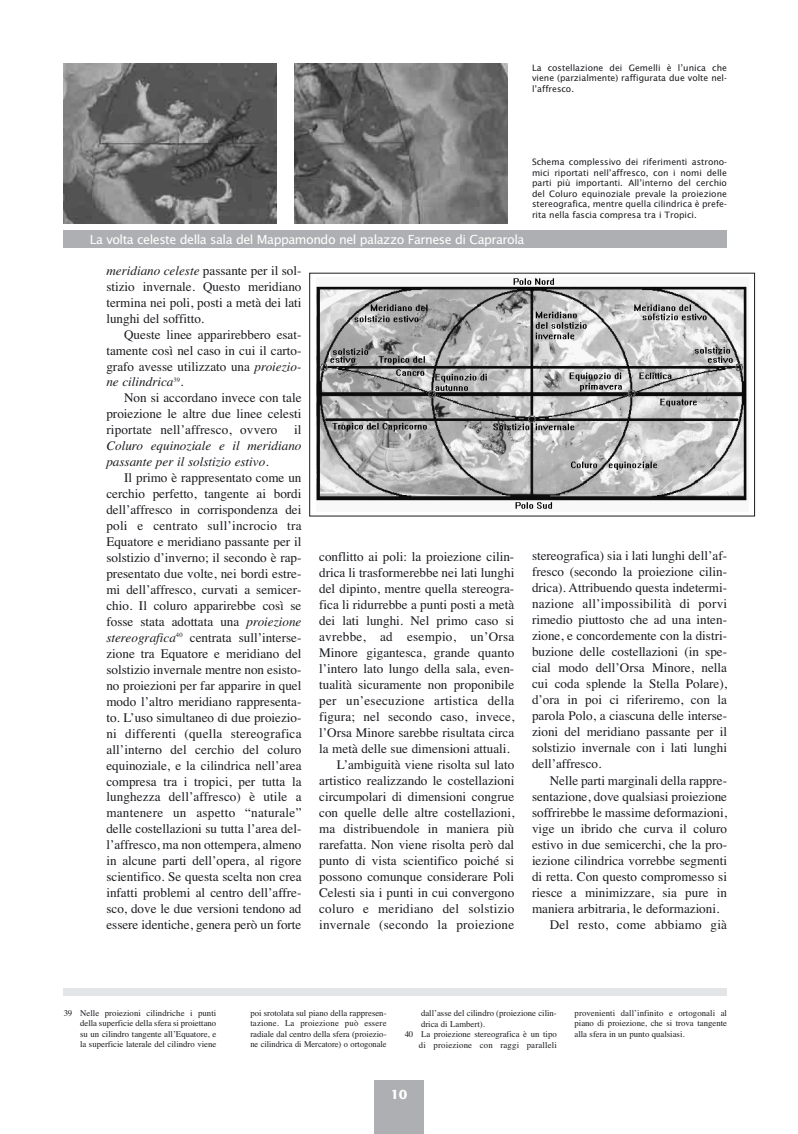
<style>
.page{position:relative;width:798px;height:1134px;background:#fff}
.page>*{position:absolute;margin:0;border:0;box-sizing:border-box;transform-origin:0 0}
.t1{font:13.12px/16px "Times";color:#1b1c20;text-align:justify}
.t2{font:13.12px "Times";letter-spacing:.02em;color:#1b1c20}
.t3{font:italic 13.12px/16px "Times";color:#1b1c20}
.t4{font:12.5px "Lucida Sans";letter-spacing:-.04em;color:#fff}
.t5{font:700 12.5px "Lucida Sans";color:#fff}
.t6{font:8.75px/10.5px "Times";color:#1b1c20;text-align:justify}
.t7{font:8.75px/10.5px "Lucida Sans";color:#1b1c20;text-align:justify}
.t8{font:8.75px "Times";letter-spacing:.02em;color:#1b1c20}
.s1{font-style:italic}
</style>
<div class="page">
<div style="left:374px;top:1081px;width:49px;height:53px;background:#aeafb2"></div>
<div style="left:64px;top:230px;width:662px;height:18px;background:#aeafb2"></div>
<div style="left:64px;top:989px;width:662px;height:7px;background:#e3e5e6"></div>
<img style="left:316px;top:278px;width:431px;height:231px">
<img style="left:64px;top:64px;width:212px;height:159px">
<img style="left:294px;top:64px;width:213px;height:159px">
<p class="t7" style="left:531px;top:63px;width:196px">La costellazione dei Gemelli è l’unica che viene (parzialmente) raffigurata due volte nel&shy;l’affresco.</p>
<p class="t4" style="left:90px;top:234px;width:436px">La volta celeste della sala del Mappamondo nel palazzo Farnese di Caprarola</p>
<p class="t7" style="left:531px;top:157px;width:196px">Schema complessivo dei riferimenti astrono&shy;mici riportati nell’affresco, con i nomi delle parti più importanti. All’interno del cerchio del Coluro equinoziale prevale la proiezione stereografica, mentre quella cilindrica è prefe&shy;rita nella fascia compresa tra i Tropici.</p>
<p class="t1" style="left:106px;top:264px;width:196px"><span class="s1">meridiano celeste</span> passante per il sol&shy;stizio invernale. Questo meridiano termina nei poli, posti a metà dei lati lunghi del soffitto.</p>
<p class="t1" style="left:106px;top:327px;width:196px;text-indent:18px">Queste linee apparirebbero esat&shy;tamente così nel caso in cui il carto&shy;grafo avesse utilizzato una <span class="s1">proiezio&shy;ne cilindrica</span><sup>39</sup>.</p>
<p class="t1" style="left:106px;top:391px;width:196px;text-indent:18px">Non si accordano invece con tale proiezione le altre due linee celesti riportate nell’affresco, ovvero</p>
<p class="t1" style="left:294px;top:423px;width:9px">il</p>
<p class="t3" style="left:106px;top:439px;width:196px">Coluro equinoziale e il meridiano passante per il solstizio estivo.</p>
<p class="t1" style="left:106px;top:471px;width:196px;text-indent:18px">Il primo è rappresentato come un cerchio perfetto, tangente ai bordi dell’affresco in corrispondenza dei poli e centrato sull’incrocio tra Equatore e meridiano passante per il solstizio d’inverno; il secondo è rap&shy;presentato due volte, nei bordi estre&shy;mi dell’affresco, curvati a semicer&shy;chio. Il coluro apparirebbe così se fosse stata adottata una <span class="s1">proiezione stereografica</span><sup>40</sup> centrata sull’interse&shy;zione tra Equatore e meridiano del solstizio invernale mentre non esisto&shy;no proiezioni per far apparire in quel modo l’altro meridiano rappresenta&shy;to. L’uso simultaneo di due proiezio&shy;ni differenti (quella stereografica all’interno del cerchio del coluro equinoziale, e la cilindrica nell’area compresa tra i tropici, per tutta la lunghezza dell’affresco) è utile a mantenere un aspetto “naturale” delle costellazioni su tutta l’area del&shy;l’affresco, ma non ottempera, almeno in alcune parti dell’opera, al rigore scientifico. Se questa scelta non crea infatti problemi al centro dell’affre&shy;sco, dove le due versioni tendono ad essere identiche, genera però un forte</p>
<p class="t1" style="left:319px;top:549px;width:196px">conflitto ai poli: la proiezione cilin-</p>
<p class="t1" style="left:319px;top:565px;width:196px">drica li trasformerebbe nei lati lunghi</p>
<p class="t1" style="left:319px;top:581px;width:196px">del dipinto, mentre quella stereogra-</p>
<p class="t1" style="left:319px;top:597px;width:196px">fica li ridurrebbe a punti posti a metà</p>
<p class="t1" style="left:319px;top:613px;width:196px">dei lati lunghi. Nel primo caso si</p>
<p class="t2" style="left:319px;top:631px;width:196px">avrebbe, ad esempio, un’Orsa</p>
<p class="t1" style="left:319px;top:645px;width:196px">Minore gigantesca, grande quanto</p>
<p class="t1" style="left:319px;top:661px;width:196px">l’intero lato lungo della sala, even-</p>
<p class="t1" style="left:319px;top:678px;width:196px">tualità sicuramente non proponibile</p>
<p class="t2" style="left:319px;top:696px;width:196px">per un’esecuzione artistica della</p>
<p class="t1" style="left:319px;top:710px;width:196px">figura; nel secondo caso, invece,</p>
<p class="t1" style="left:319px;top:726px;width:196px">l’Orsa Minore sarebbe risultata circa</p>
<p class="t1" style="left:319px;top:742px;width:192px">la metà delle sue dimensioni attuali.</p>
<p class="t1" style="left:337px;top:758px;width:179px">L’ambiguità viene risolta sul lato</p>
<p class="t1" style="left:319px;top:774px;width:196px">artistico realizzando le costellazioni</p>
<p class="t1" style="left:319px;top:790px;width:196px">circumpolari di dimensioni congrue</p>
<p class="t1" style="left:319px;top:806px;width:196px">con quelle delle altre costellazioni,</p>
<p class="t1" style="left:319px;top:822px;width:196px">ma distribuendole in maniera più</p>
<p class="t1" style="left:319px;top:838px;width:196px">rarefatta. Non viene risolta però dal</p>
<p class="t1" style="left:319px;top:854px;width:196px">punto di vista scientifico poiché si</p>
<p class="t1" style="left:319px;top:870px;width:196px">possono comunque considerare Poli</p>
<p class="t1" style="left:319px;top:886px;width:196px">Celesti sia i punti in cui convergono</p>
<p class="t2" style="left:319px;top:904px;width:196px">coluro e meridiano del solstizio</p>
<p class="t2" style="left:319px;top:920px;width:196px">invernale (secondo la proiezione</p>
<p class="t1" style="left:531px;top:548px;width:196px">stereografica) sia i lati lunghi dell’af&shy;fresco (secondo la proiezione cilin&shy;drica). Attribuendo questa indetermi&shy;nazione all’impossibilità di porvi rimedio piuttosto che ad una inten&shy;zione, e concordemente con la distri&shy;buzione delle costellazioni (in spe&shy;cial modo dell’Orsa Minore, nella cui coda splende la Stella Polare), d’ora in poi ci riferiremo, con la parola Polo, a ciascuna delle interse&shy;zioni del meridiano passante per il solstizio invernale con i lati lunghi dell’affresco.</p>
<p class="t1" style="left:549px;top:773px;width:179px">Nelle parti marginali della rappre-</p>
<p class="t1" style="left:531px;top:789px;width:196px">sentazione, dove qualsiasi proiezione</p>
<p class="t1" style="left:531px;top:805px;width:196px">soffrirebbe le massime deformazioni,</p>
<p class="t1" style="left:531px;top:821px;width:196px">vige un ibrido che curva il coluro</p>
<p class="t1" style="left:531px;top:838px;width:196px">estivo in due semicerchi, che la pro-</p>
<p class="t1" style="left:531px;top:854px;width:196px">iezione cilindrica vorrebbe segmenti</p>
<p class="t1" style="left:531px;top:870px;width:196px">di retta. Con questo compromesso si</p>
<p class="t1" style="left:531px;top:886px;width:196px">riesce a minimizzare, sia pure in</p>
<p class="t1" style="left:531px;top:902px;width:189px">maniera arbitraria, le deformazioni.</p>
<p class="t2" style="left:549px;top:920px;width:179px">Del resto, come abbiamo già</p>
<p class="t6" style="left:80px;top:1008px;width:138px;text-indent:-16px">39 Nelle proiezioni cilindriche i punti della superficie della sfera si proiettano su un cilindro tangente all’Equatore, e la superficie laterale del cilindro viene</p>
<p class="t6" style="left:250px;top:1008px;width:138px">poi srotolata sul piano della rappresen&shy;tazione. La proiezione può essere radiale dal centro della sfera (proiezio&shy;ne cilindrica di Mercatore) o ortogonale</p>
<p class="t6" style="left:421px;top:1009px;width:137px">dall’asse del cilindro (proiezione cilin-</p>
<p class="t6" style="left:421px;top:1019px;width:65px">drica di Lambert).</p>
<p class="t6" style="left:404px;top:1030px;width:153px">40 La proiezione stereografica è un tipo</p>
<p class="t8" style="left:419px;top:1042px;width:139px">di proiezione con raggi paralleli</p>
<p class="t5" style="left:390px;top:1089px;width:19px">10</p>
<p class="t6" style="left:574px;top:1008px;width:154px">provenienti dall’infinito e ortogonali al piano di proiezione, che si trova tangente alla sfera in un punto qualsiasi.</p>
</div>
